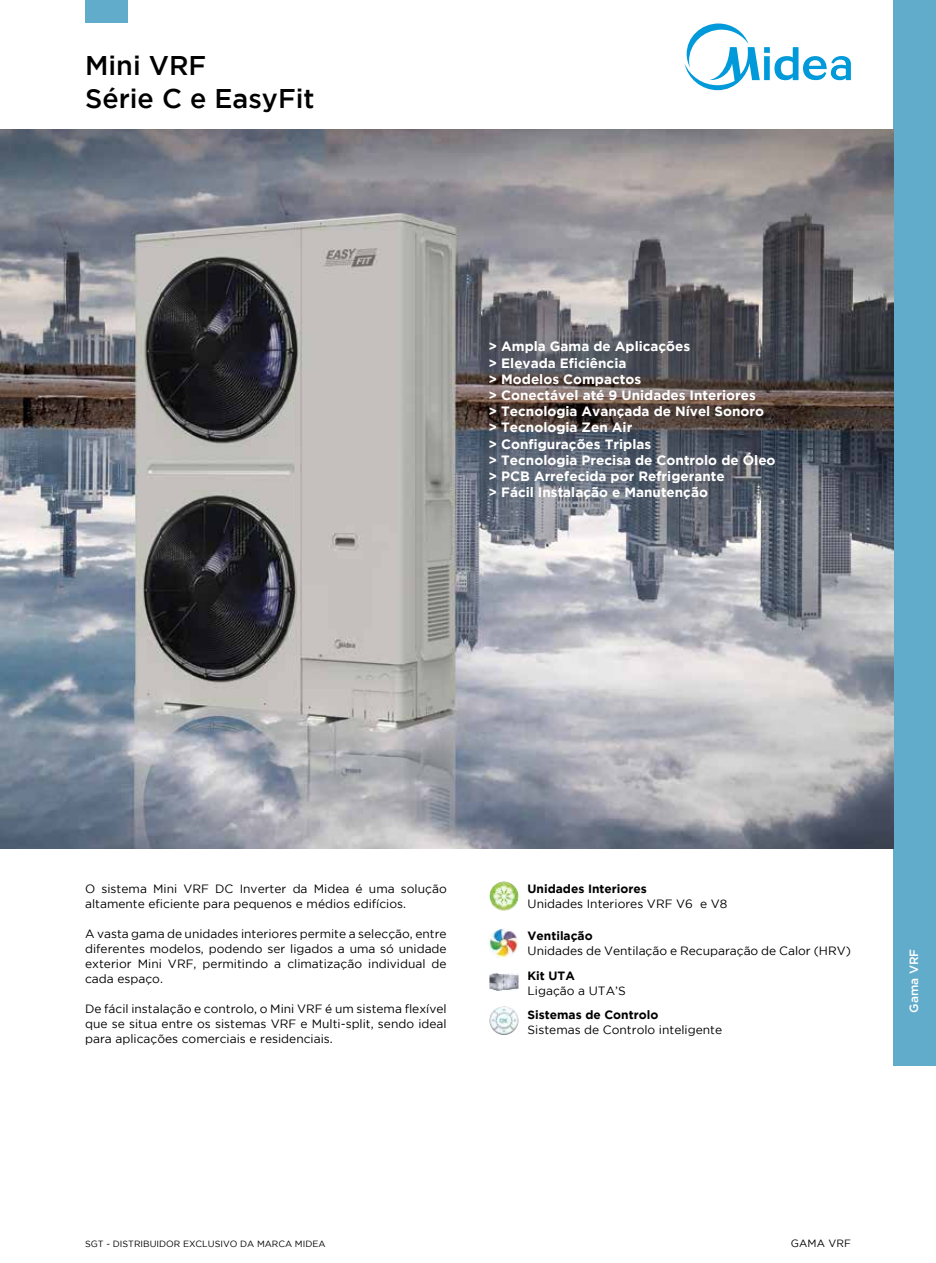
<style>
.page{position:relative;width:936px;height:1263px;background:#fff}
.page>*{position:absolute;margin:0;border:0;box-sizing:border-box;transform-origin:0 0}
.t1{font:500 27px/32.4px "Gotham";color:#000}
.t2{font:700 13.5px/16.2px "Gotham";color:#fff}
.t3{font:12px/15px "Gotham";color:#000;text-align:justify}
.t4{font:700 12px "Gotham";color:#000}
.t5{font:500 12px "Gotham";color:#fff}
.t6{font:10.5px "Gotham";letter-spacing:.015em;color:#000}
.t7{font:9px "Gotham";color:#000}
</style>
<div class="page">
<svg style="left:684px;top:24px;width:166px;height:66px"></svg>
<div style="left:85px;top:0;width:43px;height:23px;background:#62accb"></div>
<div style="left:893px;top:0;width:42px;height:1065px;background:#62accb"></div>
<img style="left:0;top:130px;width:893px;height:719px">
<img style="left:489px;top:881px;width:29px;height:30px;border-radius:15px">
<img style="left:487px;top:928px;width:31px;height:31px;border-radius:16px">
<img style="left:489px;top:1006px;width:29px;height:29px;border-radius:15px">
<img style="left:489px;top:973px;width:29px;height:17px">
<h1 class="t1" style="left:85px;top:49px;width:231px">Mini VRF<br>Série C e EasyFit</h1>
<p class="t2" style="left:488px;top:338px;width:288px">&gt; Ampla Gama de Aplicações<br>&gt; Elevada Eficiência<br>&gt; Modelos Compactos<br>&gt; Conectável até 9 Unidades Interiores<br>&gt; Tecnologia Avançada de Nível Sonoro &gt; Tecnologia Zen Air<br>&gt; Configurações Triplas<br>&gt; Tecnologia Precisa de Controlo de Óleo &gt; PCB Arrefecida por Refrigerante<br>&gt; Fácil Instalação e Manutenção</p>
<p class="t3" style="left:85px;top:881px;width:363px">O sistema Mini VRF DC Inverter da Midea é uma solução altamente eficiente para pequenos e médios edifícios.</p>
<p class="t3" style="left:85px;top:926px;width:363px">A vasta gama de unidades interiores permite a selecção, entre diferentes modelos, podendo ser ligados a uma só unidade exterior Mini VRF, permitindo a climatização individual de cada espaço.</p>
<p class="t3" style="left:85px;top:1001px;width:363px">De fácil instalação e controlo, o Mini VRF é um sistema flexível que se situa entre os sistemas VRF e Multi-split, sendo ideal para aplicações comerciais e residenciais.</p>
<p class="t4" style="left:527px;top:882px;width:121px">Unidades Interiores</p>
<p class="t3" style="left:527px;top:896px;width:201px">Unidades Interiores VRF V6 e V8</p>
<p class="t4" style="left:527px;top:929px;width:67px">Ventilação</p>
<p class="t3" style="left:527px;top:943px;width:325px">Unidades de Ventilação e Recuparação de Calor (HRV)</p>
<p class="t4" style="left:527px;top:968px;width:49px">Kit UTA</p>
<p class="t3" style="left:527px;top:983px;width:100px">Ligação a UTA’S</p>
<p class="t4" style="left:527px;top:1008px;width:132px">Sistemas de Controlo</p>
<p class="t3" style="left:527px;top:1022px;width:196px">Sistemas de Controlo inteligente</p>
<p class="t5" style="left:906px;top:1013px;width:66px;rotate:-90deg">Gama VRF</p>
<p class="t7" style="left:85px;top:1239px;width:242px">SGT - DISTRIBUIDOR EXCLUSIVO DA MARCA MIDEA</p>
<p class="t6" style="left:790px;top:1238px;width:62px">GAMA VRF</p>
</div>
